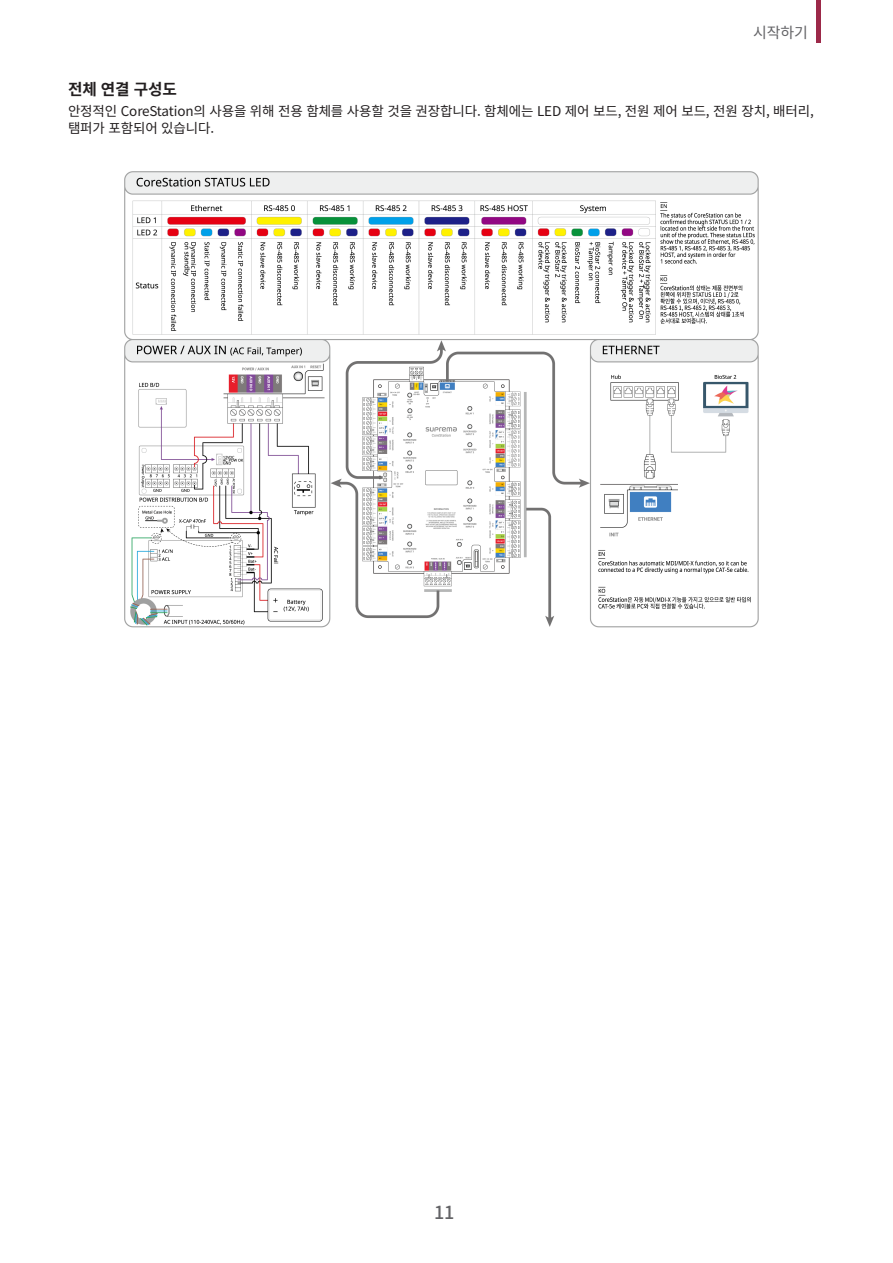
<style>
.page{position:relative;width:893px;height:1263px;background:#fff}
.page>*{position:absolute;margin:0;border:0;box-sizing:border-box;transform-origin:0 0}
.t1{font:500 18px "Noto Sans CJ Kkr";color:#636366}
.Heading2{font:700 15.75px "Noto Sans CJ Kkr";letter-spacing:-.01em;color:#231f20}
.t2{font:15px "Noto Sans CJ Kkr";color:#636366}
.Description{font:13.5px/17.2px "Noto Sans CJ Kkr";letter-spacing:-.01em;color:#231f20}
</style>
<div class="page">
<div style="left:816px;top:0;width:5px;height:43px;background:#9c2949"></div>
<img style="left:124px;top:171px;width:635px;height:457px">
<p class="t2" style="left:753px;top:24px;width:56px">시작하기</p>
<p class="Heading2" style="left:68px;top:80px;width:110px">전체 연결 구성도</p>
<p class="Description" style="left:68px;top:103px;width:747px">안정적인 CoreStation의 사용을 위해 전용 함체를 사용할 것을 권장합니다. 함체에는 LED 제어 보드, 전원 제어 보드, 전원 장치, 배터리, 탬퍼가 포함되어 있습니다.</p>
<h1 class="t1" style="left:434px;top:1202px;width:22px">11</h1>
</div>
